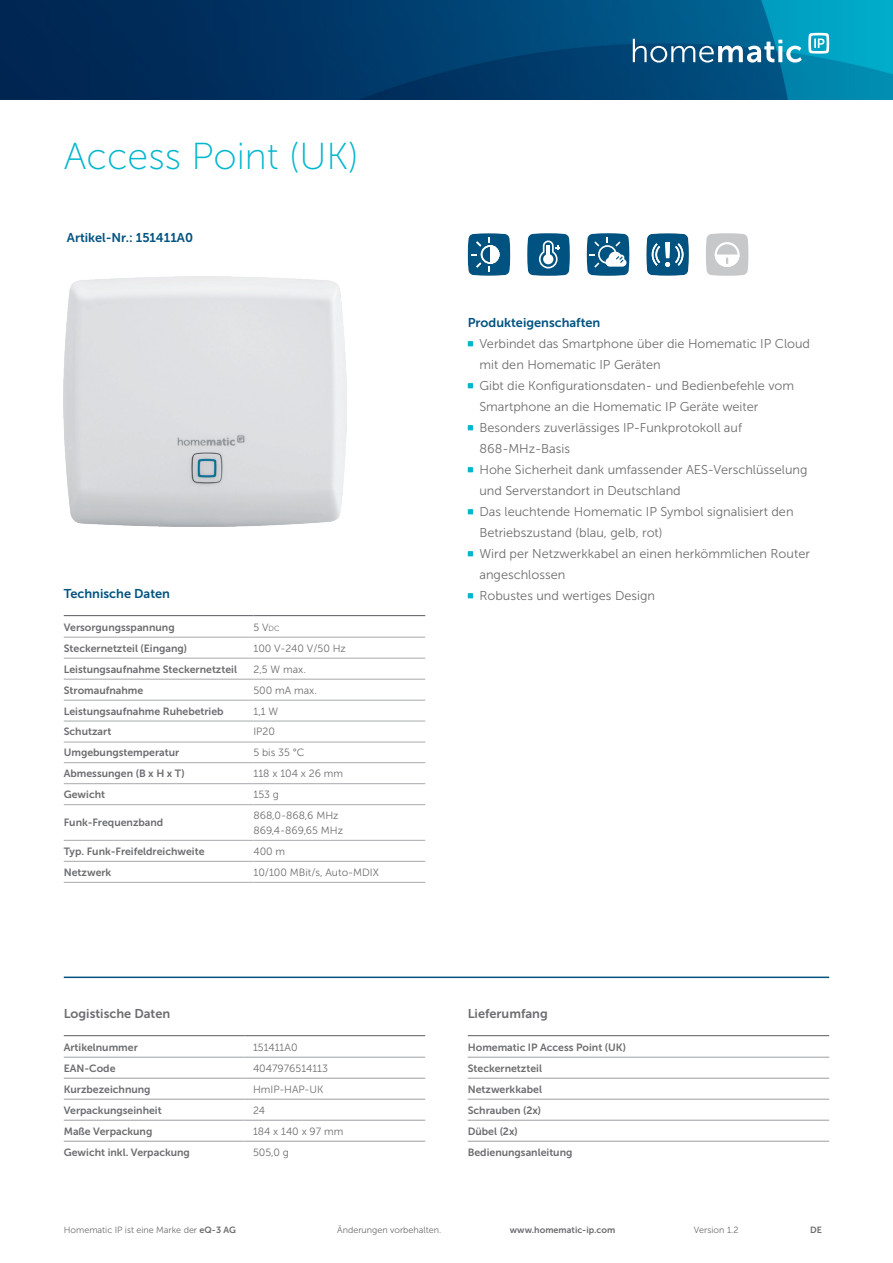
<style>
.page{position:relative;width:893px;height:1263px;background:#fff}
.page>*{position:absolute;margin:0;border:0;box-sizing:border-box;transform-origin:0 0}
.Headline{font:37.5px "Museo Sans 100";color:#00b7ce}
.Fließtext{font:12.75px/21px "Museo Sans 300";color:#6c6d70}
.Zwischenüberschrift{font:12.75px "Museo Sans 700";color:#005381}
.Subheadline{font:12.75px "Museo Sans 700";color:#6c6d70}
.Subheadline-2{font:12.75px "Museo Sans 700";color:#005381}
.Tabelle_bold_700{font:10.5px "Museo Sans 700";color:#6c6d70}
.Tabelle_regular_300{font:10.5px "Museo Sans 300";color:#6c6d70}
.Tabelle_regular_300-2{font:10.5px "Museo Sans 700";color:#6c6d70}
.Fußnote{font:9px "Museo Sans 300";color:#6c6d70}
.Fußnote-2{font:9px "Museo Sans 700";color:#6c6d70}
.s1{font-size:7.5px}
.s2{font-family:"Museo Sans 700"}
</style>
<div class="page">
<hr style="left:64px;top:976px;width:765px;height:2px;background:#005381">
<svg style="left:468px;top:341px;width:5px;height:5px"></svg>
<svg style="left:468px;top:383px;width:5px;height:5px"></svg>
<svg style="left:468px;top:425px;width:5px;height:5px"></svg>
<svg style="left:468px;top:467px;width:5px;height:5px"></svg>
<svg style="left:468px;top:509px;width:5px;height:5px"></svg>
<svg style="left:468px;top:551px;width:5px;height:5px"></svg>
<svg style="left:468px;top:593px;width:5px;height:5px"></svg>
<hr style="left:64px;top:615px;width:189px;height:1px;background:#6c6d70">
<hr style="left:253px;top:615px;width:172px;height:1px;background:#6c6d70">
<hr style="left:64px;top:637px;width:189px;height:1px;background:#a8a9ad">
<hr style="left:253px;top:637px;width:172px;height:1px;background:#a8a9ad">
<hr style="left:64px;top:658px;width:189px;height:1px;background:#a8a9ad">
<hr style="left:253px;top:658px;width:172px;height:1px;background:#a8a9ad">
<hr style="left:64px;top:679px;width:189px;height:1px;background:#a8a9ad">
<hr style="left:253px;top:679px;width:172px;height:1px;background:#a8a9ad">
<hr style="left:64px;top:700px;width:189px;height:1px;background:#a8a9ad">
<hr style="left:253px;top:700px;width:172px;height:1px;background:#a8a9ad">
<hr style="left:64px;top:721px;width:189px;height:1px;background:#a8a9ad">
<hr style="left:253px;top:721px;width:172px;height:1px;background:#a8a9ad">
<hr style="left:64px;top:742px;width:189px;height:1px;background:#a8a9ad">
<hr style="left:253px;top:742px;width:172px;height:1px;background:#a8a9ad">
<hr style="left:64px;top:762px;width:189px;height:1px;background:#a8a9ad">
<hr style="left:253px;top:762px;width:172px;height:1px;background:#a8a9ad">
<hr style="left:64px;top:783px;width:189px;height:1px;background:#a8a9ad">
<hr style="left:253px;top:783px;width:172px;height:1px;background:#a8a9ad">
<hr style="left:64px;top:804px;width:189px;height:1px;background:#a8a9ad">
<hr style="left:253px;top:804px;width:172px;height:1px;background:#a8a9ad">
<hr style="left:64px;top:840px;width:189px;height:1px;background:#a8a9ad">
<hr style="left:253px;top:840px;width:172px;height:1px;background:#a8a9ad">
<hr style="left:64px;top:861px;width:189px;height:1px;background:#a8a9ad">
<hr style="left:253px;top:861px;width:172px;height:1px;background:#a8a9ad">
<hr style="left:64px;top:882px;width:189px;height:1px;background:#a8a9ad">
<hr style="left:253px;top:882px;width:172px;height:1px;background:#a8a9ad">
<hr style="left:468px;top:1057px;width:361px;height:1px;background:#a8a9ad">
<hr style="left:468px;top:1078px;width:361px;height:1px;background:#a8a9ad">
<hr style="left:468px;top:1099px;width:361px;height:1px;background:#a8a9ad">
<hr style="left:468px;top:1120px;width:361px;height:1px;background:#a8a9ad">
<hr style="left:468px;top:1141px;width:361px;height:1px;background:#a8a9ad">
<hr style="left:468px;top:1035px;width:361px;height:1px;background:#6c6d70">
<hr style="left:64px;top:1057px;width:180px;height:1px;background:#a8a9ad">
<hr style="left:244px;top:1057px;width:181px;height:1px;background:#a8a9ad">
<hr style="left:64px;top:1078px;width:180px;height:1px;background:#a8a9ad">
<hr style="left:244px;top:1078px;width:181px;height:1px;background:#a8a9ad">
<hr style="left:64px;top:1099px;width:180px;height:1px;background:#a8a9ad">
<hr style="left:244px;top:1099px;width:181px;height:1px;background:#a8a9ad">
<hr style="left:64px;top:1120px;width:180px;height:1px;background:#a8a9ad">
<hr style="left:244px;top:1120px;width:181px;height:1px;background:#a8a9ad">
<hr style="left:64px;top:1141px;width:180px;height:1px;background:#a8a9ad">
<hr style="left:244px;top:1141px;width:181px;height:1px;background:#a8a9ad">
<hr style="left:64px;top:1035px;width:180px;height:1px;background:#6c6d70">
<hr style="left:244px;top:1035px;width:181px;height:1px;background:#6c6d70">
<img style="left:64px;top:276px;width:282px;height:250px">
<svg style="left:468px;top:233px;width:42px;height:43px;background:#327499"></svg>
<svg style="left:706px;top:233px;width:42px;height:43px"></svg>
<svg style="left:527px;top:233px;width:43px;height:43px;background:#33759a"></svg>
<svg style="left:646px;top:233px;width:43px;height:43px;background:#37789b"></svg>
<svg style="left:587px;top:233px;width:42px;height:43px"></svg>
<img style="left:0;top:0;width:893px;height:99px">
<svg style="left:633px;top:39px;width:169px;height:24px"></svg>
<svg style="left:808px;top:33px;width:21px;height:21px"></svg>
<p class="Headline" style="left:64px;top:136px;width:296px">Access Point (UK)</p>
<p class="Subheadline-2" style="left:67px;top:231px;width:128px">Artikel-Nr.: 151411A0</p>
<p class="Zwischenüberschrift" style="left:64px;top:587px;width:108px">Technische Daten</p>
<p class="Tabelle_bold_700" style="left:64px;top:621px;width:112px">Versorgungsspannung</p>
<p class="Tabelle_regular_300" style="left:253px;top:621px;width:28px">5 V<span class="s1">DC</span></p>
<p class="Tabelle_bold_700" style="left:64px;top:642px;width:125px">Steckernetzteil (Eingang)</p>
<p class="Tabelle_regular_300" style="left:253px;top:642px;width:94px">100 V-240 V/50 Hz</p>
<p class="Tabelle_bold_700" style="left:64px;top:663px;width:175px">Leistungsaufnahme Steckernetzteil</p>
<p class="Tabelle_regular_300" style="left:253px;top:663px;width:54px">2,5 W max.</p>
<p class="Tabelle_bold_700" style="left:64px;top:684px;width:81px">Stromaufnahme</p>
<p class="Tabelle_regular_300" style="left:253px;top:684px;width:65px">500 mA max.</p>
<p class="Tabelle_bold_700" style="left:64px;top:705px;width:161px">Leistungsaufnahme Ruhebetrieb</p>
<p class="Tabelle_regular_300" style="left:253px;top:705px;width:26px">1,1 W</p>
<p class="Tabelle_bold_700" style="left:64px;top:726px;width:49px">Schutzart</p>
<p class="Tabelle_regular_300" style="left:253px;top:726px;width:23px">IP20</p>
<p class="Tabelle_bold_700" style="left:64px;top:747px;width:117px">Umgebungstemperatur</p>
<p class="Tabelle_regular_300" style="left:253px;top:747px;width:53px">5 bis 35 °C</p>
<p class="Tabelle_bold_700" style="left:64px;top:767px;width:122px">Abmessungen (B x H x T)</p>
<p class="Tabelle_regular_300" style="left:253px;top:768px;width:91px">118 x 104 x 26 mm</p>
<p class="Tabelle_bold_700" style="left:64px;top:789px;width:43px">Gewicht</p>
<p class="Tabelle_regular_300" style="left:253px;top:789px;width:27px">153 g</p>
<p class="Tabelle_bold_700" style="left:64px;top:817px;width:101px">Funk-Frequenzband</p>
<p class="Tabelle_regular_300" style="left:253px;top:810px;width:87px">868,0-868,6 MHz</p>
<p class="Tabelle_regular_300" style="left:253px;top:825px;width:91px">869,4-869,65 MHz</p>
<p class="Tabelle_regular_300-2" style="left:64px;top:845px;width:142px">Typ. Funk-Freifeldreichweite</p>
<p class="Tabelle_regular_300" style="left:253px;top:845px;width:33px">400 m</p>
<p class="Tabelle_bold_700" style="left:64px;top:866px;width:49px">Netzwerk</p>
<p class="Tabelle_regular_300" style="left:253px;top:866px;width:127px">10/100 MBit/s, Auto-MDIX</p>
<p class="Subheadline" style="left:64px;top:1007px;width:108px">Logistische Daten</p>
<p class="Tabelle_bold_700" style="left:64px;top:1041px;width:76px">Artikelnummer</p>
<p class="Tabelle_regular_300" style="left:253px;top:1041px;width:46px">151411A0</p>
<p class="Tabelle_bold_700" style="left:64px;top:1062px;width:53px">EAN-Code</p>
<p class="Tabelle_regular_300" style="left:253px;top:1062px;width:77px">4047976514113</p>
<p class="Tabelle_bold_700" style="left:64px;top:1083px;width:88px">Kurzbezeichnung</p>
<p class="Tabelle_regular_300" style="left:253px;top:1083px;width:72px">HmIP-HAP-UK</p>
<p class="Tabelle_bold_700" style="left:64px;top:1104px;width:99px">Verpackungseinheit</p>
<p class="Tabelle_regular_300" style="left:253px;top:1104px;width:13px">24</p>
<p class="Tabelle_bold_700" style="left:64px;top:1125px;width:90px">Maße Verpackung</p>
<p class="Tabelle_regular_300" style="left:253px;top:1125px;width:92px">184 x 140 x 97 mm</p>
<p class="Tabelle_bold_700" style="left:64px;top:1146px;width:128px">Gewicht inkl. Verpackung</p>
<p class="Tabelle_regular_300" style="left:253px;top:1146px;width:37px">505,0 g</p>
<p class="Zwischenüberschrift" style="left:468px;top:315px;width:134px">Produkteigenschaften</p>
<p class="Fließtext" style="left:479px;top:333px;width:332px">Verbindet das Smartphone über die Homematic IP Cloud mit den Homematic IP Geräten</p>
<p class="Fließtext" style="left:479px;top:375px;width:316px">Gibt die Konfigurationsdaten- und Bedienbefehle vom<br>Smartphone an die Homematic IP Geräte weiter</p>
<p class="Fließtext" style="left:479px;top:417px;width:264px">Besonders zuverlässiges IP-Funkprotokoll auf<br>868-MHz-Basis</p>
<p class="Fließtext" style="left:479px;top:459px;width:330px">Hohe Sicherheit dank umfassender AES-Verschlüsselung und Serverstandort in Deutschland</p>
<p class="Fließtext" style="left:479px;top:501px;width:316px">Das leuchtende Homematic IP Symbol signalisiert den<br>Betriebszustand (blau, gelb, rot)</p>
<p class="Fließtext" style="left:479px;top:543px;width:332px">Wird per Netzwerkkabel an einen herkömmlichen Router angeschlossen</p>
<p class="Fließtext" style="left:479px;top:585px;width:177px">Robustes und wertiges Design</p>
<p class="Subheadline" style="left:468px;top:1007px;width:81px">Lieferumfang</p>
<p class="Tabelle_bold_700" style="left:468px;top:1041px;width:160px">Homematic IP Access Point (UK)</p>
<p class="Tabelle_bold_700" style="left:468px;top:1062px;width:76px">Steckernetzteil</p>
<p class="Tabelle_bold_700" style="left:468px;top:1083px;width:76px">Netzwerkkabel</p>
<p class="Tabelle_bold_700" style="left:468px;top:1104px;width:75px">Schrauben (2x)</p>
<p class="Tabelle_bold_700" style="left:468px;top:1125px;width:52px">Dübel (2x)</p>
<p class="Tabelle_bold_700" style="left:468px;top:1146px;width:106px">Bedienungsanleitung</p>
<p class="Fußnote" style="left:64px;top:1225px;width:174px">Homematic IP ist eine Marke der <span class="s2">eQ-3 AG</span></p>
<p class="Fußnote" style="left:337px;top:1225px;width:106px">Änderungen vorbehalten.</p>
<p class="Fußnote-2" style="left:510px;top:1225px;width:107px">www.homematic-ip.com</p>
<p class="Fußnote" style="left:694px;top:1225px;width:46px">Version 1.2</p>
<p class="Fußnote-2" style="left:810px;top:1225px;width:13px">DE</p>
</div>
